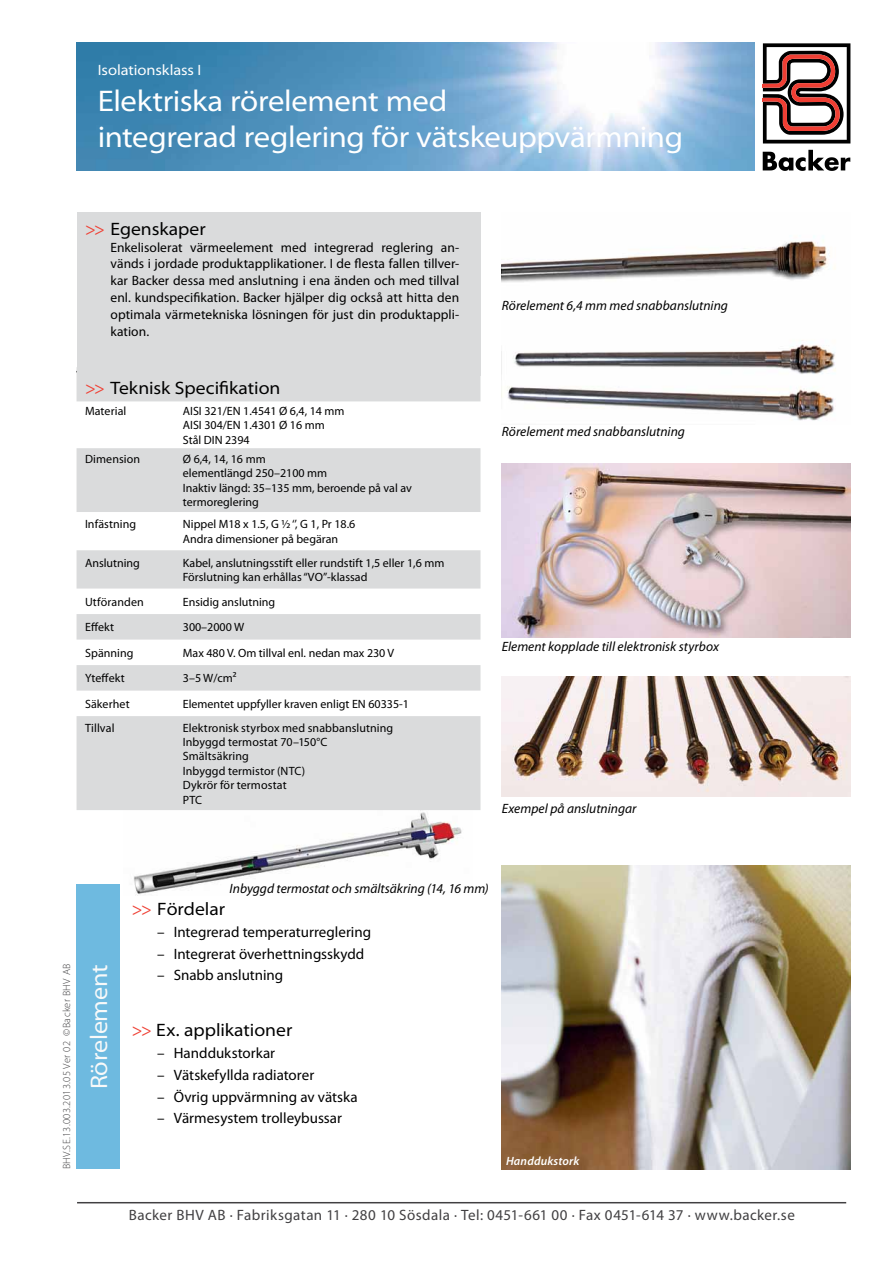
<style>
.page{position:relative;width:893px;height:1263px;background:#fff}
.page>*{position:absolute;margin:0;border:0;box-sizing:border-box;transform-origin:0 0}
.t1{font:semi-expanded 30px/36px "Myriad Pro";letter-spacing:-.01em;color:#fff}
.t2{font:semi-expanded 24px "Myriad Pro";letter-spacing:-.01em;color:#f8f9f9}
.t3{font:semi-expanded 18px "Myriad Pro";color:#000}
.t4{font:15px "Myriad Pro";color:#000}
.t5{font:15px "Myriad Pro";letter-spacing:.03em;color:#414042}
.t6{font:semi-expanded 15px "Myriad Pro";letter-spacing:-.005em;color:#fff}
.t7{font:13.5px/16.8px "Myriad Pro";letter-spacing:.005em;color:#000;text-align:justify}
.t8{font:italic 13.5px "Myriad Pro";color:#000}
.t9{font:12px/14.4px "Myriad Pro";color:#000}
.t10{font:italic 600 12px "Myriad Pro";letter-spacing:.01em;color:#fff}
.t11{font:300 10.5px "Myriad Pro";letter-spacing:.03em;color:#414042}
.s1{color:#ef4135}
</style>
<div class="page">
<hr style="left:77px;top:1202px;width:769px;height:1px;background:#414042">
<img style="left:77px;top:43px;width:677px;height:127px">
<svg style="left:763px;top:150px;width:87px;height:21px"></svg>
<svg style="left:763px;top:43px;width:87px;height:100px"></svg>
<div style="left:77px;top:884px;width:43px;height:285px;background:#6ebae0"></div>
<img style="left:502px;top:866px;width:348px;height:303px">
<img style="left:502px;top:463px;width:348px;height:174px">
<img style="left:502px;top:677px;width:348px;height:120px">
<img style="left:502px;top:236px;width:334px;height:185px">
<img style="left:134px;top:810px;width:328px;height:85px">
<svg style="left:77px;top:376px;width:403px;height:434px;fill:#dadbdc"></svg>
<div style="left:77px;top:213px;width:403px;height:163px;background:#dadbdc"></div>
<p class="t6" style="left:98px;top:61px;width:105px">Isolationsklass I</p>
<h1 class="t1" style="left:98px;top:83px;width:587px">Elektriska rörelement med<br>integrerad reglering för vätskeuppvärmning</h1>
<h3 class="t3" style="left:85px;top:219px;width:122px"><span class="s1">&gt;&gt;</span> Egenskaper</h3>
<p class="t7" style="left:111px;top:238px;width:350px">Enkelisolerat värmeelement med integrerad reglering an&shy;vänds i jordade produktapplikationer. I de flesta fallen tillver&shy;kar Backer dessa med anslutning i ena änden och med tillval enl. kundspecifikation. Backer hjälper dig också att hitta den optimala värmetekniska lösningen för just din produktappli&shy;kation.</p>
<h3 class="t3" style="left:85px;top:378px;width:197px"><span class="s1">&gt;&gt;</span> Teknisk Specifikation</h3>
<p class="t9" style="left:85px;top:403px;width:43px">Material</p>
<p class="t9" style="left:183px;top:403px;width:163px">AISI 321/EN 1.4541 Ø 6,4, 14 mm<br>AISI 304/EN 1.4301 Ø 16 mm<br>Stål DIN 2394</p>
<p class="t9" style="left:85px;top:452px;width:57px">Dimension</p>
<p class="t9" style="left:183px;top:452px;width:231px">Ø 6,4, 14, 16 mm<br>elementlängd 250–2100 mm<br>Inaktiv längd: 35–135 mm, beroende på val av termoreglering</p>
<p class="t9" style="left:85px;top:517px;width:53px">Infästning</p>
<p class="t9" style="left:183px;top:517px;width:174px">Nippel M18 x 1.5, G ½ ‘’, G 1, Pr 18.6<br>Andra dimensioner på begäran</p>
<p class="t9" style="left:85px;top:555px;width:56px">Anslutning</p>
<p class="t9" style="left:183px;top:555px;width:263px">Kabel, anslutningsstift eller rundstift 1,5 eller 1,6 mm<br>Förslutning kan erhållas “VO”-klassad</p>
<p class="t9" style="left:85px;top:594px;width:60px">Utföranden</p>
<p class="t9" style="left:183px;top:594px;width:94px">Ensidig anslutning</p>
<p class="t9" style="left:85px;top:620px;width:31px">Effekt</p>
<p class="t9" style="left:183px;top:620px;width:63px">300–2000 W</p>
<p class="t9" style="left:85px;top:645px;width:50px">Spänning</p>
<p class="t9" style="left:183px;top:645px;width:213px">Max 480 V. Om tillval enl. nedan max 230 V</p>
<p class="t9" style="left:85px;top:671px;width:41px">Yteffekt</p>
<p class="t9" style="left:183px;top:671px;width:55px">3–5 W/cm²</p>
<p class="t9" style="left:85px;top:696px;width:46px">Säkerhet</p>
<p class="t9" style="left:183px;top:696px;width:228px">Elementet uppfyller kraven enligt EN 60335-1</p>
<p class="t9" style="left:85px;top:720px;width:31px">Tillval</p>
<p class="t9" style="left:183px;top:720px;width:212px">Elektronisk styrbox med snabbanslutning<br>Inbyggd termostat 70–150°C<br>Smältsäkring<br>Inbyggd termistor (NTC)<br>Dykrör för termostat<br>PTC</p>
<p class="t8" style="left:502px;top:297px;width:228px">Rörelement 6,4 mm med snabbanslutning</p>
<p class="t8" style="left:502px;top:423px;width:185px">Rörelement med snabbanslutning</p>
<p class="t8" style="left:502px;top:638px;width:219px">Element kopplade till elektronisk styrbox</p>
<p class="t8" style="left:502px;top:800px;width:136px">Exempel på anslutningar</p>
<p class="t11" style="left:60px;top:1169px;width:207px;rotate:-90deg">BHV.SE.13.003.2013.05 Ver 02 ©Backer BHV AB</p>
<h2 class="t2" style="left:86px;top:1089px;width:126px;rotate:-90deg">Rörelement</h2>
<p class="t8" style="left:230px;top:880px;width:261px">Inbyggd termostat och smältsäkring (14, 16 mm)</p>
<h3 class="t3" style="left:132px;top:899px;width:95px"><span class="s1">&gt;&gt;</span> Fördelar</h3>
<p class="t4" style="left:157px;top:922px;width:215px">– Integrerad temperaturreglering</p>
<p class="t4" style="left:157px;top:944px;width:209px">– Integrerat överhettningsskydd</p>
<p class="t4" style="left:157px;top:966px;width:128px">– Snabb anslutning</p>
<h3 class="t3" style="left:132px;top:1020px;width:162px"><span class="s1">&gt;&gt;</span> Ex. applikationer</h3>
<p class="t4" style="left:157px;top:1044px;width:119px">– Handdukstorkar</p>
<p class="t4" style="left:157px;top:1065px;width:158px">– Vätskefyllda radiatorer</p>
<p class="t4" style="left:157px;top:1087px;width:202px">– Övrig uppvärmning av vätska</p>
<p class="t4" style="left:157px;top:1109px;width:186px">– Värmesystem trolleybussar</p>
<p class="t10" style="left:506px;top:1153px;width:75px">Handdukstork</p>
<p class="t5" style="left:129px;top:1206px;width:667px">Backer BHV AB · Fabriksgatan 11 · 280 10 Sösdala · Tel: 0451-661 00 · Fax 0451-614 37 · www.backer.se</p>
</div>
